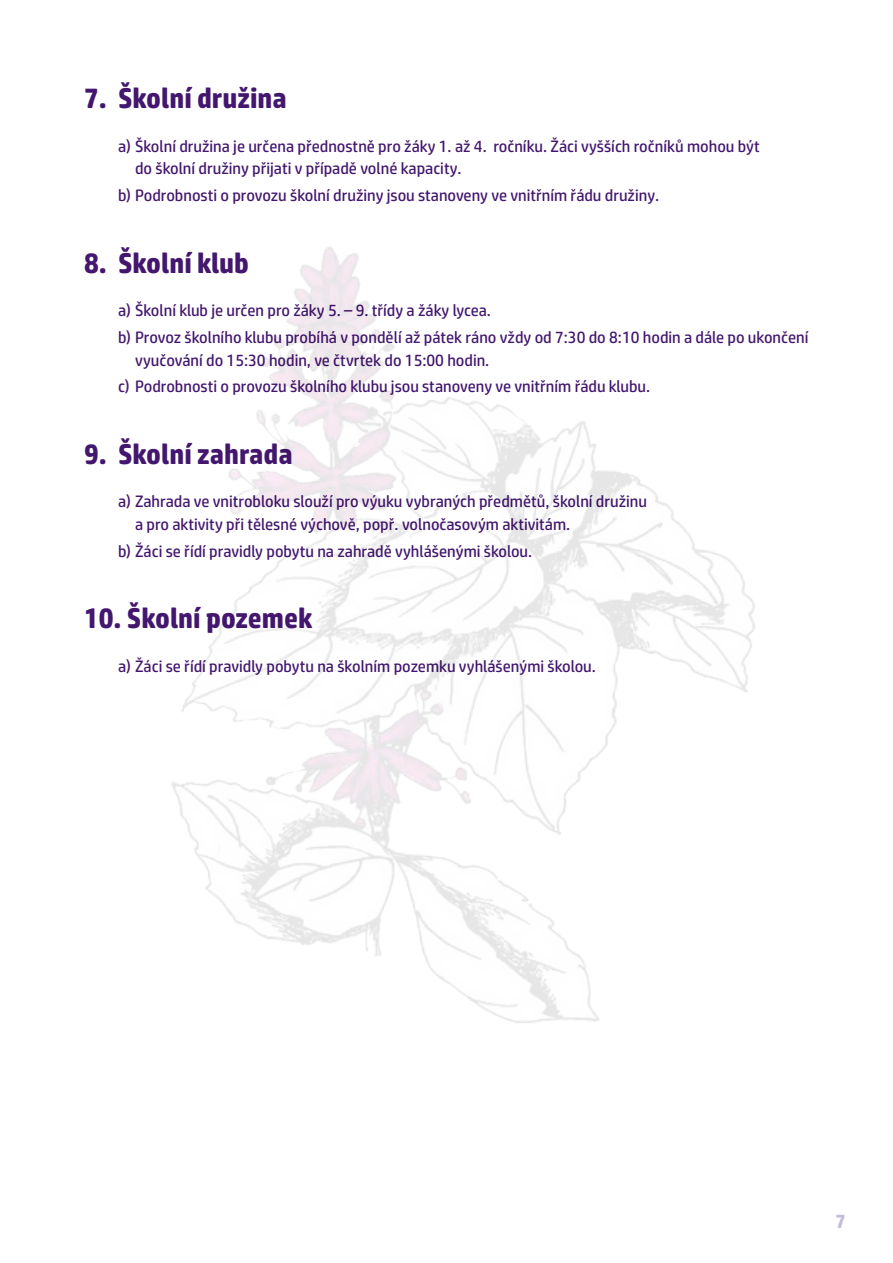
<style>
.page{position:relative;width:893px;height:1263px;background:#fff}
.page>*{position:absolute;margin:0;border:0;box-sizing:border-box;transform-origin:0 0}
.t1{font:700 28.5px "HP Simplified W02";color:#43176e}
.t2{font:700 19.5px "HP Simplified W02";color:#c5bdd7}
.t3{font:16.5px/22.5px "HP Simplified W02";color:#43176e}
</style>
<div class="page">
<img style="left:171px;top:247px;width:584px;height:776px">
<h1 class="t1" style="left:84px;top:80px;width:204px">7. Školní družina</h1>
<p class="t3" style="left:135px;top:135px;width:626px;text-indent:-17px">a) Školní družina je určena přednostně pro žáky 1. až 4. ročníku. Žáci vyšších ročníků mohou být do školní družiny přijati v případě volné kapacity.</p>
<p class="t3" style="left:118px;top:184px;width:543px">b) Podrobnosti o provozu školní družiny jsou stanoveny ve vnitřním řádu družiny.</p>
<h1 class="t1" style="left:84px;top:244px;width:166px">8. Školní klub</h1>
<p class="t3" style="left:118px;top:297px;width:692px;line-height:26.7px">a) Školní klub je určen pro žáky 5. – 9. třídy a žáky lycea.<br>b) Provoz školního klubu probíhá v pondělí až pátek ráno vždy od 7:30 do 8:10 hodin a dále po ukončení</p>
<p class="t3" style="left:118px;top:346px;width:534px;line-height:26.7px;text-indent:17px">vyučování do 15:30 hodin, ve čtvrtek do 15:00 hodin.<br>c) Podrobnosti o provozu školního klubu jsou stanoveny ve vnitřním řádu klubu.</p>
<h1 class="t1" style="left:84px;top:435px;width:210px">9. Školní zahrada</h1>
<p class="t3" style="left:135px;top:490px;width:513px;text-indent:-17px">a) Zahrada ve vnitrobloku slouží pro výuku vybraných předmětů, školní družinu a pro aktivity při tělesné výchově, popř. volnočasovým aktivitám.</p>
<p class="t3" style="left:118px;top:540px;width:416px">b) Žáci se řídí pravidly pobytu na zahradě vyhlášenými školou.</p>
<h1 class="t1" style="left:84px;top:599px;width:230px">10. Školní pozemek</h1>
<p class="t3" style="left:118px;top:655px;width:479px">a) Žáci se řídí pravidly pobytu na školním pozemku vyhlášenými školou.</p>
<p class="t2" style="left:835px;top:1208px;width:12px">7</p>
</div>
